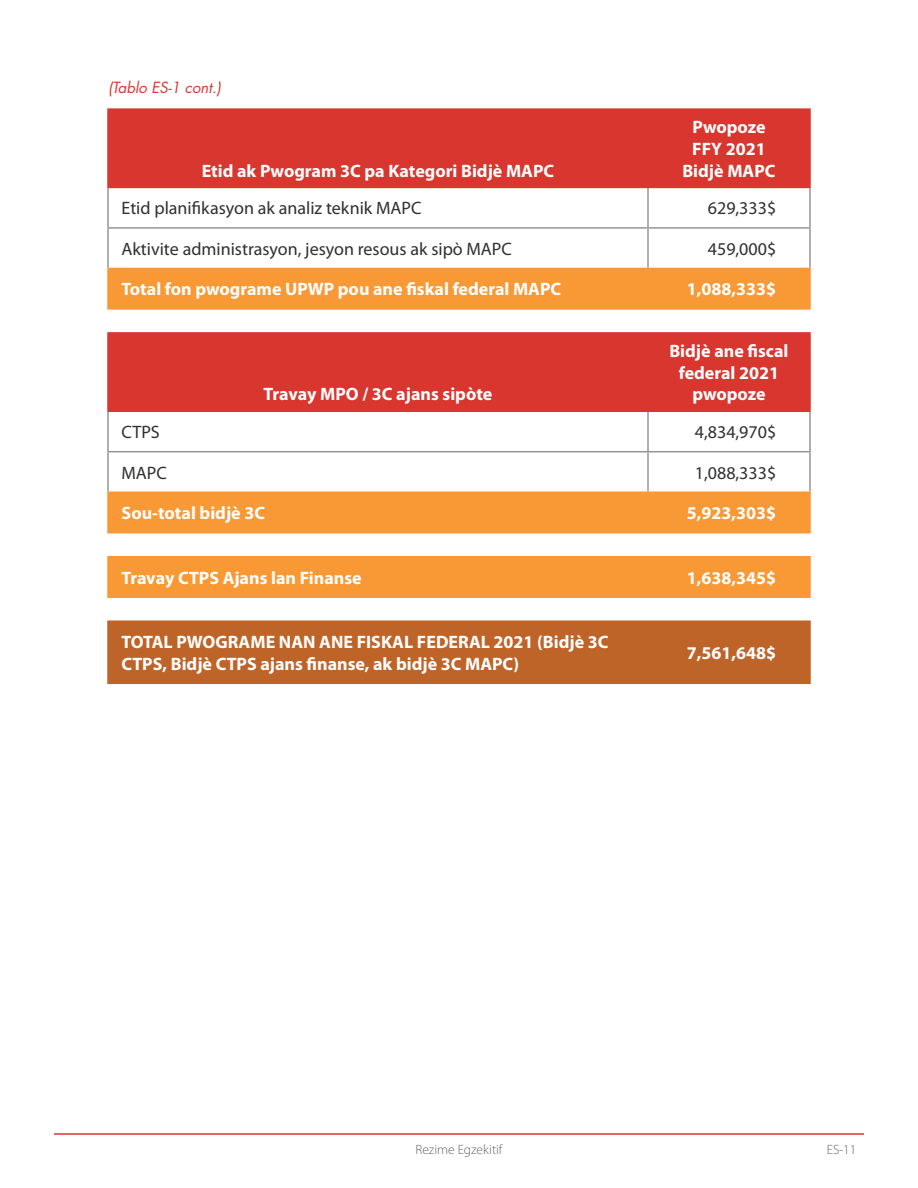
<style>
.page{position:relative;width:918px;height:1188px;background:#fff}
.page>*{position:absolute;margin:0;border:0;box-sizing:border-box;transform-origin:0 0}
.Table_Header{font:700 18px/21.6px "Myriad Pro";color:#fff;text-align:center}
.t1{font:18px "Myriad Pro";color:#312f30}
.t2{font:italic 15px "Futura Std";color:#d8362e}
.t3{font:300 13.5px "Myriad Pro";color:#636466}
</style>
<div class="page">
<hr style="left:54px;top:1133px;width:810px;height:2px;background:#d8362e">
<div style="left:109px;top:110px;width:700px;height:77px;background:#d8362e"></div>
<div style="left:109px;top:269px;width:700px;height:39px;background:#f89935"></div>
<hr style="left:647px;top:110px;width:2px;height:77px;background:#d8362e">
<hr style="left:647px;top:188px;width:2px;height:39px;background:#939598">
<hr style="left:107px;top:227px;width:541px;height:2px;background:#939598">
<hr style="left:648px;top:227px;width:163px;height:2px;background:#939598">
<hr style="left:647px;top:229px;width:2px;height:39px;background:#939598">
<hr style="left:647px;top:269px;width:2px;height:39px;background:#f89935">
<hr style="left:107px;top:188px;width:2px;height:39px;background:#939598">
<hr style="left:809px;top:188px;width:2px;height:39px;background:#939598">
<hr style="left:107px;top:229px;width:2px;height:39px;background:#939598">
<hr style="left:809px;top:229px;width:2px;height:39px;background:#939598">
<hr style="left:107px;top:108px;width:541px;height:2px;background:#d8362e">
<hr style="left:107px;top:110px;width:2px;height:77px;background:#d8362e">
<hr style="left:648px;top:108px;width:163px;height:2px;background:#d8362e">
<hr style="left:809px;top:110px;width:2px;height:77px;background:#d8362e">
<hr style="left:107px;top:187px;width:541px;height:1px;background:#d8362e">
<hr style="left:648px;top:187px;width:163px;height:1px;background:#d8362e">
<hr style="left:107px;top:268px;width:541px;height:1px;background:#f89935">
<hr style="left:107px;top:269px;width:2px;height:39px;background:#f89935">
<hr style="left:648px;top:268px;width:163px;height:1px;background:#f89935">
<hr style="left:809px;top:269px;width:2px;height:39px;background:#f89935">
<hr style="left:107px;top:308px;width:541px;height:2px;background:#f89935">
<hr style="left:648px;top:308px;width:163px;height:2px;background:#f89935">
<div style="left:109px;top:334px;width:700px;height:76px;background:#d8362e"></div>
<div style="left:109px;top:493px;width:700px;height:39px;background:#f89935"></div>
<hr style="left:647px;top:334px;width:2px;height:76px;background:#d8362e">
<hr style="left:647px;top:412px;width:2px;height:39px;background:#939598">
<hr style="left:107px;top:451px;width:541px;height:1px;background:#939598">
<hr style="left:648px;top:451px;width:163px;height:1px;background:#939598">
<hr style="left:647px;top:452px;width:2px;height:39px;background:#939598">
<hr style="left:647px;top:493px;width:2px;height:39px;background:#f89935">
<hr style="left:107px;top:412px;width:2px;height:39px;background:#939598">
<hr style="left:809px;top:412px;width:2px;height:39px;background:#939598">
<hr style="left:107px;top:452px;width:2px;height:39px;background:#939598">
<hr style="left:809px;top:452px;width:2px;height:39px;background:#939598">
<hr style="left:107px;top:332px;width:541px;height:2px;background:#d8362e">
<hr style="left:107px;top:334px;width:2px;height:76px;background:#d8362e">
<hr style="left:648px;top:332px;width:163px;height:2px;background:#d8362e">
<hr style="left:809px;top:334px;width:2px;height:76px;background:#d8362e">
<hr style="left:107px;top:410px;width:541px;height:2px;background:#d8362e">
<hr style="left:648px;top:410px;width:163px;height:2px;background:#d8362e">
<hr style="left:107px;top:491px;width:541px;height:2px;background:#f89935">
<hr style="left:107px;top:493px;width:2px;height:39px;background:#f89935">
<hr style="left:648px;top:491px;width:163px;height:2px;background:#f89935">
<hr style="left:809px;top:493px;width:2px;height:39px;background:#f89935">
<hr style="left:107px;top:532px;width:541px;height:1px;background:#f89935">
<hr style="left:648px;top:532px;width:163px;height:1px;background:#f89935">
<div style="left:109px;top:557px;width:700px;height:39px;background:#f89935"></div>
<hr style="left:647px;top:557px;width:2px;height:39px;background:#f89935">
<hr style="left:107px;top:556px;width:541px;height:1px;background:#f89935">
<hr style="left:107px;top:557px;width:2px;height:39px;background:#f89935">
<hr style="left:648px;top:556px;width:163px;height:1px;background:#f89935">
<hr style="left:809px;top:557px;width:2px;height:39px;background:#f89935">
<hr style="left:107px;top:596px;width:541px;height:2px;background:#f89935">
<hr style="left:648px;top:596px;width:163px;height:2px;background:#f89935">
<div style="left:109px;top:622px;width:700px;height:61px;background:#be6428"></div>
<hr style="left:647px;top:622px;width:2px;height:61px;background:#be6428">
<hr style="left:107px;top:620px;width:541px;height:2px;background:#be6428">
<hr style="left:107px;top:622px;width:2px;height:61px;background:#be6428">
<hr style="left:648px;top:620px;width:163px;height:2px;background:#be6428">
<hr style="left:809px;top:622px;width:2px;height:61px;background:#be6428">
<hr style="left:107px;top:683px;width:541px;height:1px;background:#be6428">
<hr style="left:648px;top:683px;width:163px;height:1px;background:#be6428">
<p class="t2" style="left:108px;top:78px;width:115px">(Tablo ES-1 cont.)</p>
<p class="Table_Header" style="left:202px;top:160px;width:354px">Etid ak Pwogram 3C pa Kategori Bidjè MAPC</p>
<p class="Table_Header" style="left:692px;top:117px;width:75px">Pwopoze</p>
<p class="Table_Header" style="left:692px;top:138px;width:75px">FFY 2021</p>
<p class="Table_Header" style="left:682px;top:160px;width:95px">Bidjè MAPC</p>
<p class="t1" style="left:122px;top:199px;width:301px">Etid planifikasyon ak analiz teknik MAPC</p>
<p class="t1" style="left:708px;top:199px;width:70px">629,333$</p>
<p class="t1" style="left:122px;top:239px;width:392px">Aktivite administrasyon, jesyon resous ak sipò MAPC</p>
<p class="t1" style="left:708px;top:239px;width:70px">459,000$</p>
<p class="Table_Header" style="left:122px;top:279px;width:441px">Total fon pwograme UPWP pou ane fiskal federal MAPC</p>
<p class="Table_Header" style="left:687px;top:279px;width:91px">1,088,333$</p>
<p class="Table_Header" style="left:264px;top:384px;width:230px">Travay MPO / 3C ajans sipòte</p>
<p class="Table_Header" style="left:669px;top:341px;width:121px">Bidjè ane fiscal federal 2021 pwopoze</p>
<p class="t1" style="left:122px;top:422px;width:40px">CTPS</p>
<p class="t1" style="left:695px;top:422px;width:83px">4,834,970$</p>
<p class="t1" style="left:122px;top:463px;width:47px">MAPC</p>
<p class="t1" style="left:695px;top:463px;width:83px">1,088,333$</p>
<p class="Table_Header" style="left:122px;top:503px;width:145px">Sou-total bidjè 3C</p>
<p class="Table_Header" style="left:687px;top:503px;width:91px">5,923,303$</p>
<p class="Table_Header" style="left:122px;top:567px;width:242px">Travay CTPS Ajans lan Finanse</p>
<p class="Table_Header" style="left:687px;top:567px;width:91px">1,638,345$</p>
<p class="Table_Header" style="left:122px;top:632px;width:489px;text-align:left">TOTAL PWOGRAME NAN ANE FISKAL FEDERAL 2021 (Bidjè 3C<br>CTPS, Bidjè CTPS ajans finanse, ak bidjè 3C MAPC)</p>
<p class="Table_Header" style="left:687px;top:642px;width:91px">7,561,648$</p>
<p class="t3" style="left:415px;top:1142px;width:89px">Rezime Egzekitif</p>
<p class="t3" style="left:827px;top:1142px;width:31px">ES-11</p>
</div>
